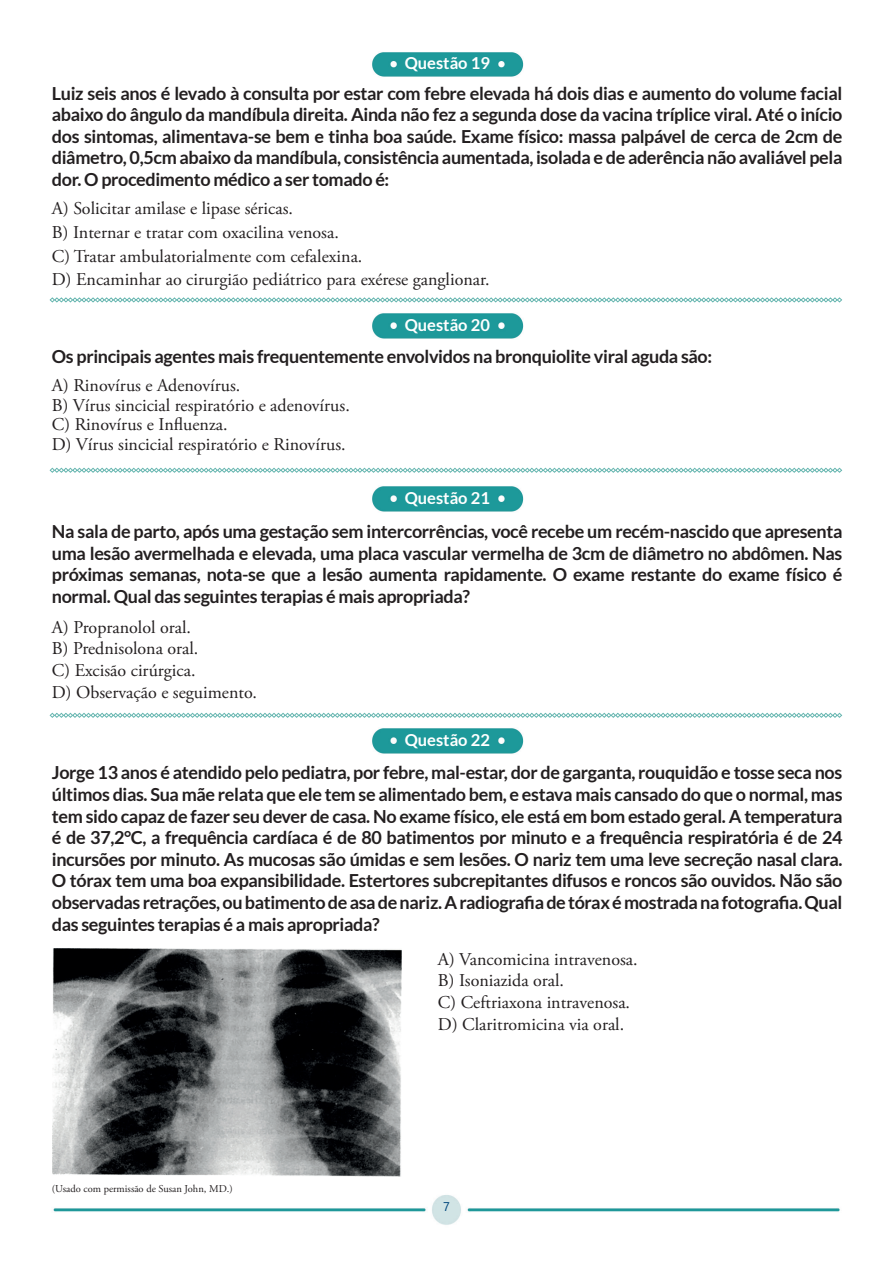
<style>
.page{position:relative;width:893px;height:1263px;background:#fff}
.page>*{position:absolute;margin:0;border:0;box-sizing:border-box;transform-origin:0 0}
.Alternativas{font:700 18px/21.6px "Lato";letter-spacing:-.02em;color:#231f20;text-align:justify}
.Alternativas-2{font:18px "Adobe Garamond Pro";color:#231f20}
.t1{font:700 16.5px "Lato";color:#fff}
.t2{font:12.6px "Segoe UI";color:#00467c}
.Alternativas-3{font:10.5px "Adobe Garamond Pro";color:#231f20}
</style>
<div class="page">
<img style="left:53px;top:1195px;width:787px;height:30px">
<img style="left:372px;top:52px;width:152px;height:25px">
<img style="left:372px;top:313px;width:152px;height:26px">
<img style="left:372px;top:486px;width:152px;height:26px">
<img style="left:372px;top:728px;width:152px;height:26px">
<svg style="left:50px;top:297px;width:792px;height:5px"></svg>
<svg style="left:50px;top:468px;width:792px;height:5px"></svg>
<svg style="left:50px;top:713px;width:792px;height:5px"></svg>
<img style="left:52px;top:949px;width:349px;height:228px">
<p class="t1" style="left:405px;top:54px;width:87px">Questão 19</p>
<p class="Alternativas" style="left:52px;top:82px;width:792px">Luiz seis anos é levado à consulta por estar com febre elevada há dois dias e aumento do volume facial abaixo do ângulo da mandíbula direita. Ainda não fez a segunda dose da vacina tríplice viral. Até o início dos sintomas, alimentava-se bem e tinha boa saúde. Exame físico: massa palpável de cerca de 2cm de diâmetro, 0,5cm abaixo da mandíbula, consistência aumentada, isolada e de aderência não avaliável pela dor. O procedimento médico a ser tomado é:</p>
<p class="Alternativas-2" style="left:52px;top:197px;width:243px">A) Solicitar amilase e lipase séricas.</p>
<p class="Alternativas-2" style="left:52px;top:221px;width:288px">B) Internar e tratar com oxacilina venosa.</p>
<p class="Alternativas-2" style="left:52px;top:245px;width:312px">C) Tratar ambulatorialmente com cefalexina.</p>
<p class="Alternativas-2" style="left:52px;top:269px;width:439px">D) Encaminhar ao cirurgião pediátrico para exérese ganglionar.</p>
<p class="t1" style="left:405px;top:315px;width:87px">Questão 20</p>
<p class="Alternativas" style="left:52px;top:346px;width:662px">Os principais agentes mais frequentemente envolvidos na bronquiolite viral aguda são:</p>
<p class="Alternativas-2" style="left:52px;top:375px;width:190px">A) Rinovírus e Adenovírus.</p>
<p class="Alternativas-2" style="left:52px;top:394px;width:299px">B) Vírus sincicial respiratório e adenovírus.</p>
<p class="Alternativas-2" style="left:52px;top:414px;width:177px">C) Rinovírus e Influenza.</p>
<p class="Alternativas-2" style="left:52px;top:433px;width:295px">D) Vírus sincicial respiratório e Rinovírus.</p>
<p class="t1" style="left:405px;top:488px;width:87px">Questão 21</p>
<p class="Alternativas" style="left:52px;top:520px;width:792px">Na sala de parto, após uma gestação sem intercorrências, você recebe um recém-nascido que apresenta uma lesão avermelhada e elevada, uma placa vascular vermelha de 3cm de diâmetro no abdômen. Nas próximas semanas, nota-se que a lesão aumenta rapidamente. O exame restante do exame físico é normal. Qual das seguintes terapias é mais apropriada?</p>
<p class="Alternativas-2" style="left:52px;top:616px;width:141px">A) Propranolol oral.</p>
<p class="Alternativas-2" style="left:52px;top:638px;width:148px">B) Prednisolona oral.</p>
<p class="Alternativas-2" style="left:52px;top:659px;width:145px">C) Excisão cirúrgica.</p>
<p class="Alternativas-2" style="left:52px;top:681px;width:207px">D) Observação e seguimento.</p>
<p class="t1" style="left:405px;top:730px;width:87px">Questão 22</p>
<p class="Alternativas" style="left:52px;top:762px;width:792px">Jorge 13 anos é atendido pelo pediatra, por febre, mal-estar, dor de garganta, rouquidão e tosse seca nos últimos dias. Sua mãe relata que ele tem se alimentado bem, e estava mais cansado do que o normal, mas tem sido capaz de fazer seu dever de casa. No exame físico, ele está em bom estado geral. A temperatura é de 37,2°C, a frequência cardíaca é de 80 batimentos por minuto e a frequência respiratória é de 24 incursões por minuto. As mucosas são úmidas e sem lesões. O nariz tem uma leve secreção nasal clara.<br>O tórax tem uma boa expansibilidade. Estertores subcrepitantes difusos e roncos são ouvidos. Não são observadas retrações, ou batimento de asa de nariz. A radiografia de tórax é mostrada na fotografia. Qual das seguintes terapias é a mais apropriada?</p>
<p class="Alternativas-3" style="left:52px;top:1182px;width:182px">(Usado com permissão de Susan John, MD.)</p>
<p class="Alternativas-2" style="left:438px;top:948px;width:201px">A) Vancomicina intravenosa.</p>
<p class="Alternativas-2" style="left:438px;top:970px;width:128px">B) Isoniazida oral.</p>
<p class="Alternativas-2" style="left:438px;top:991px;width:194px">C) Ceftriaxona intravenosa.</p>
<p class="Alternativas-2" style="left:438px;top:1013px;width:188px">D) Claritromicina via oral.</p>
<p class="t2" style="left:443px;top:1196px;width:8px">7</p>
</div>
